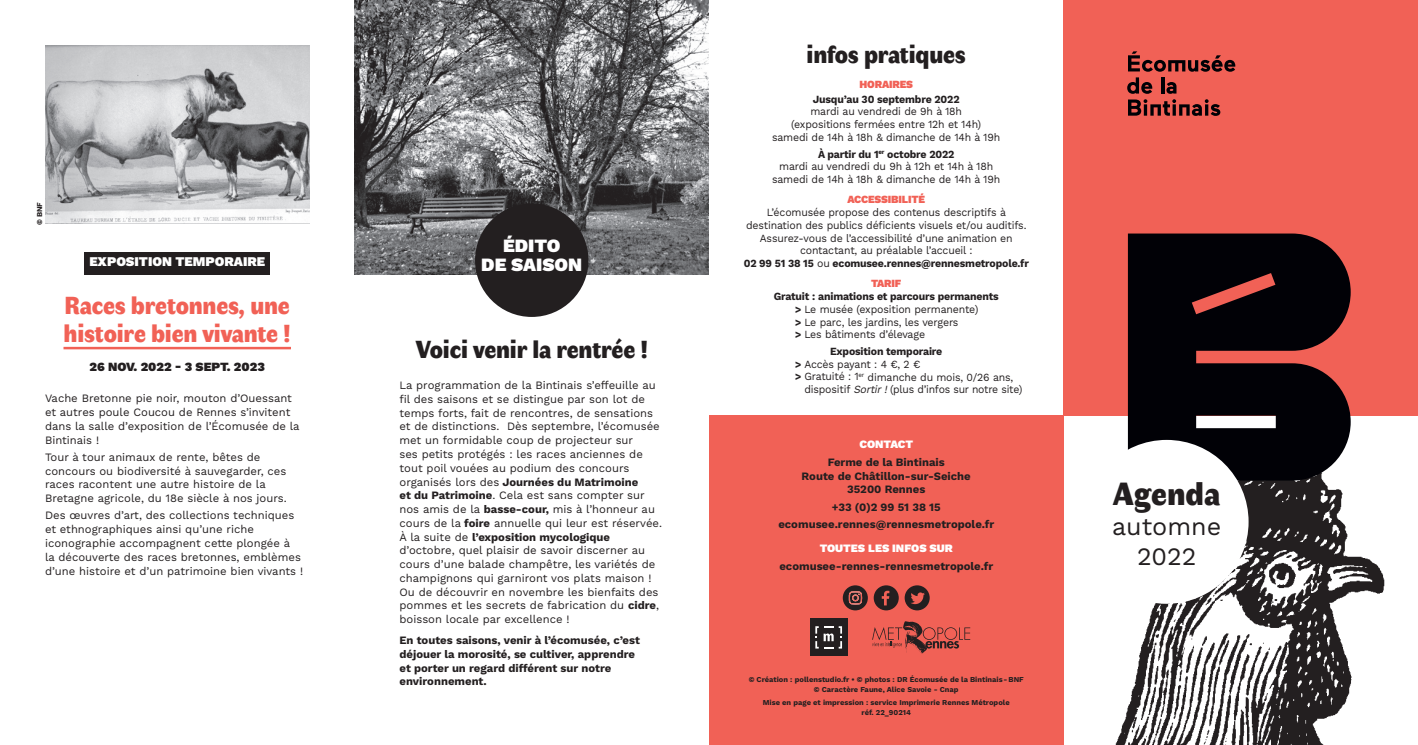
<style>
.page{position:relative;width:1418px;height:745px;background:#fff}
.page>*{position:absolute;margin:0;border:0;box-sizing:border-box;transform-origin:0 0}
.t1{font:900 32.5px "Faune Display";color:#231f20}
.t2{font:900 25px/27.5px "Faune Display";letter-spacing:-.01em;color:#f16156}
.t3{font:900 25px "Faune Display";letter-spacing:-.01em;color:#231f20}
.t4{font:25px/30px "Work Sans";color:#231f20;text-align:center}
.t5{font:900 18.75px "Work Sans";color:#fff}
.t6{font:900 13.25px "Work Sans";color:#fff}
.t7{font:900 12.5px "Work Sans";color:#231f20}
.t8{font:11.25px/13.8px "Work Sans";color:#231f20}
.t9{font:700 11.25px/13.8px "Work Sans";color:#231f20;text-align:center}
.t10{font:900 11.25px "Work Sans";color:#fff}
.t11{font:11px/12.9px "Work Sans";letter-spacing:-.015em;color:#231f20;text-align:center;scale:.96 1}
.t12{font:700 11px "Work Sans";letter-spacing:-.015em;color:#231f20;scale:.96 1}
.t13{font:900 11px "Work Sans";letter-spacing:-.015em;color:#f16156;scale:.96 1}
.t14{font:700 7.5px/10px "Work Sans";color:#231f20;text-align:center}
.s1{font-weight:700}
.s2{font-style:italic}
</style>
<div class="page">
<img style="left:1063px;top:423px;width:322px;height:321px">
<div style="left:1063px;top:0;width:354px;height:415px;background:#f16156"></div>
<svg style="left:1127px;top:233px;width:223px;height:247px;background:#221316"></svg>
<svg style="left:1127px;top:51px;width:108px;height:65px"></svg>
<div style="left:1084px;top:439px;width:164px;height:164px;background:#fff;border-radius:50%"></div>
<div style="left:709px;top:415px;width:354px;height:329px;background:#f16156"></div>
<div style="left:810px;top:618px;width:37px;height:37px;background:#231f20"></div>
<svg style="left:815px;top:626px;width:27px;height:22px"></svg>
<svg style="left:872px;top:621px;width:98px;height:32px"></svg>
<div style="left:873px;top:585px;width:25px;height:25px;background:#231f20;border-radius:50%"></div>
<svg style="left:881px;top:590px;width:8px;height:15px"></svg>
<div style="left:904px;top:585px;width:25px;height:25px;background:#231f20;border-radius:50%"></div>
<svg style="left:911px;top:592px;width:13px;height:11px"></svg>
<div style="left:842px;top:585px;width:25px;height:25px;background:#231f20;border-radius:50%"></div>
<svg style="left:848px;top:591px;width:14px;height:13px"></svg>
<img style="left:354px;top:0;width:355px;height:275px">
<div style="left:475px;top:203px;width:113px;height:114px;background:#231f20;border-radius:50%"></div>
<div style="left:84px;top:252px;width:186px;height:22px;background:#231f20"></div>
<hr style="left:63px;top:346px;width:228px;height:3px;background:#f16156">
<img style="left:45px;top:45px;width:264px;height:179px">
<p class="t14" style="left:35px;top:225px;width:25px;rotate:-90deg">© BNF</p>
<h3 class="t5" style="left:503px;top:235px;width:59px">ÉDITO</h3>
<p class="t6" style="left:89px;top:253px;width:177px">EXPOSITION TEMPORAIRE</p>
<h3 class="t5" style="left:481px;top:254px;width:102px">DE SAISON</h3>
<h2 class="t2" style="left:64px;top:290px;width:229px">Races bretonnes, une histoire bien vivante !</h2>
<p class="t7" style="left:90px;top:359px;width:177px">26 NOV. 2022 - 3 SEPT. 2023</p>
<p class="t8" style="left:45px;top:392px;width:256px">Vache Bretonne pie noir, mouton d’Ouessant et autres poule Coucou de Rennes s’invitent dans la salle d’exposition de l’Écomusée de la Bintinais !</p>
<p class="t8" style="left:45px;top:450px;width:243px">Tour à tour animaux de rente, bêtes de concours ou biodiversité à sauvegarder, ces races racontent une autre histoire de la Bretagne agricole, du 18e siècle à nos jours.</p>
<p class="t8" style="left:45px;top:509px;width:259px">Des œuvres d’art, des collections techniques et ethnographiques ainsi qu’une riche iconographie accompagnent cette plongée à<br>la découverte des races bretonnes, emblèmes d’une histoire et d’un patrimoine bien vivants !</p>
<h2 class="t3" style="left:415px;top:330px;width:234px">Voici venir la rentrée !</h2>
<p class="t8" style="left:399px;top:378px;width:264px">La programmation de la Bintinais s’effeuille au fil des saisons et se distingue par son lot de temps forts, fait de rencontres, de sensations et de distinctions. Dès septembre, l’écomusée met un formidable coup de projecteur sur<br>ses petits protégés : les races anciennes de tout poil vouées au podium des concours organisés lors des <span class="s1">Journées du Matrimoine<br>et du Patrimoine</span>. Cela est sans compter sur nos amis de la <span class="s1">basse-cour,</span> mis à l’honneur au cours de la <span class="s1">foire</span> annuelle qui leur est réservée.<br>À la suite de <span class="s1">l’exposition mycologique </span>d’octobre, quel plaisir de savoir discerner au cours d’une balade champêtre, les variétés de champignons qui garniront vos plats maison !<br>Ou de découvrir en novembre les bienfaits des pommes et les secrets de fabrication du <span class="s1">cidre</span>, boisson locale par excellence !</p>
<p class="t9" style="left:399px;top:633px;width:242px;text-align:left">En toutes saisons, venir à l’écomusée, c’est déjouer la morosité, se cultiver, apprendre et porter un regard différent sur notre environnement.</p>
<h2 class="t3" style="left:806px;top:36px;width:161px">infos pratiques</h2>
<p class="t13" style="left:859px;top:78px;width:57px">HORAIRES</p>
<p class="t12" style="left:813px;top:92px;width:154px">Jusqu’au 30 septembre 2022</p>
<p class="t11" style="left:772px;top:106px;width:239px">mardi au vendredi de 9h à 18h<br>(expositions fermées entre 12h et 14h) samedi de 14h à 18h &amp; dimanche de 14h à 19h</p>
<p class="t11" style="left:772px;top:148px;width:239px"><span class="s1">À partir du 1</span><sup>er</sup> <span class="s1">octobre 2022<br></span>mardi au vendredi du 9h à 12h et 14h à 18h samedi de 14h à 18h &amp; dimanche de 14h à 19h</p>
<p class="t13" style="left:847px;top:193px;width:82px">ACCESSIBILITÉ</p>
<p class="t11" style="left:743px;top:206px;width:298px">L’écomusée propose des contenus descriptifs à destination des publics déficients visuels et/ou auditifs.<br>Assurez-vous de l’accessibilité d’une animation en contactant, au préalable l’accueil :<br><span class="s1">02 99 51 38 15</span> ou <span class="s1">ecomusee.rennes@rennesmetropole.fr</span></p>
<p class="t13" style="left:871px;top:277px;width:33px">TARIF</p>
<p class="t11" style="left:795px;top:290px;width:213px;text-align:left;text-indent:-22px"><span class="s1">Gratuit : animations et parcours permanents &gt;</span> Le musée (exposition permanente)<br><span class="s1">&gt;</span> Le parc, les jardins, les vergers<br><span class="s1">&gt;</span> Les bâtiments d’élevage</p>
<p class="t12" style="left:830px;top:344px;width:118px">Exposition temporaire</p>
<p class="t11" style="left:795px;top:358px;width:132px"><span class="s1">&gt;</span> Accès payant : 4 €, 2 €</p>
<p class="t11" style="left:795px;top:370px;width:228px"><span class="s1">&gt;</span> Gratuité : 1<sup>er</sup> dimanche du mois, 0/26 ans,</p>
<p class="t11" style="left:804px;top:383px;width:229px">dispositif <span class="s2">Sortir!</span>(plus d’infos sur notre site)</p>
<p class="t10" style="left:859px;top:438px;width:55px">CONTACT</p>
<p class="t9" style="left:801px;top:455px;width:171px">Ferme de la Bintinais<br>Route de Châtillon-sur-Seiche<br>35200 Rennes</p>
<p class="t9" style="left:778px;top:498px;width:217px;line-height:17.2px">+33 (0)2 99 51 38 15 ecomusee.rennes@rennesmetropole.fr</p>
<p class="t10" style="left:819px;top:541px;width:135px">TOUTES LES INFOS SUR</p>
<p class="t9" style="left:779px;top:559px;width:215px">ecomusee-rennes-rennesmetropole.fr</p>
<p class="t14" style="left:748px;top:674px;width:276px">© Création : pollenstudio.fr • © photos : DR Écomusée de la Bintinais-BNF © Caractère Faune, Alice Savoie - Cnap</p>
<p class="t14" style="left:762px;top:697px;width:248px">Mise en page et impression : service Imprimerie Rennes Métropole réf. 22_90214</p>
<h1 class="t1" style="left:1112px;top:470px;width:109px">Agenda</h1>
<h2 class="t4" style="left:1112px;top:512px;width:111px">automne<br>2022</h2>
</div>
